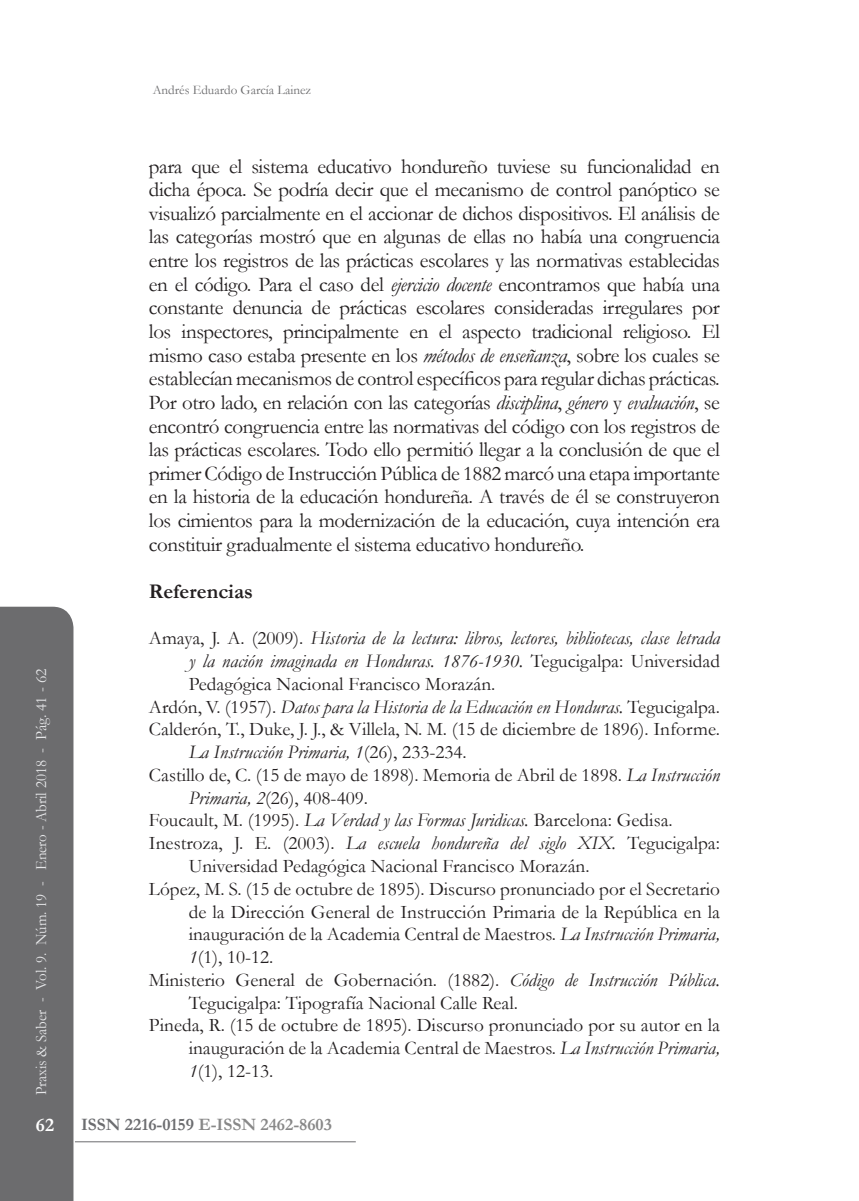
<style>
.page{position:relative;width:859px;height:1201px;background:#fff}
.page>*{position:absolute;margin:0;border:0;box-sizing:border-box;transform-origin:0 0}
.t1{font:21px/23.6px "Garamond";letter-spacing:-.02em;color:#231f20;text-align:justify}
.t2{font:700 21px "Garamond";color:#231f20}
.t3{font:19.25px "Garamond";color:#231f20}
.t4{font:italic 19.25px "Garamond";color:#231f20}
.t5{font:700 19.25px "Garamond";color:#fff}
.t6{font:700 17.5px "Garamond";color:#888}
.t7{font:15.75px "Garamond";color:#e6e7e9;scale:.95 1}
.t8{font:13.12px "Garamond";color:#6c6c6e}
.s1{font-style:italic}
.s2{font-style:normal}
.s3{color:#6c6d70}
</style>
<div class="page">
<div style="left:0;top:606px;width:73px;height:594px;background:#6c6c6e"></div>
<hr style="left:75px;top:1141px;width:280px;height:1px;background:#6c6c6e">
<p class="t7" style="left:30px;top:1095px;width:451px;rotate:-90deg">Praxis &amp; Saber - Vol. 9. Núm. 19 - Enero - Abril 2018 - Pág. 41 - 62</p>
<p class="t8" style="left:153px;top:81px;width:160px">Andrés Eduardo García Lainez</p>
<p class="t1" style="left:149px;top:154px;width:572px">para que el sistema educativo hondureño tuviese su funcionalidad en dicha época. Se podría decir que el mecanismo de control panóptico se visualizó parcialmente en el accionar de dichos dispositivos. El análisis de las categorías mostró que en algunas de ellas no había una congruencia entre los registros de las prácticas escolares y las normativas establecidas en el código. Para el caso del <span class="s1">ejercicio docente</span> encontramos que había una constante denuncia de prácticas escolares consideradas irregulares por los inspectores, principalmente en el aspecto tradicional religioso. El mismo caso estaba presente en los <span class="s1">métodos de enseñanza</span>, sobre los cuales se establecían mecanismos de control específicos para regular dichas prácticas.<br>Por otro lado, en relación con las categorías <span class="s1">disciplina</span>, <span class="s1">género</span> y <span class="s1">evaluación</span>, se encontró congruencia entre las normativas del código con los registros de las prácticas escolares. Todo ello permitió llegar a la conclusión de que el primer Código de Instrucción Pública de 1882 marcó una etapa importante en la historia de la educación hondureña. A través de él se construyeron los cimientos para la modernización de la educación, cuya intención era constituir gradualmente el sistema educativo hondureño.</p>
<p class="t2" style="left:149px;top:577px;width:105px">Referencias</p>
<p class="t4" style="left:149px;top:625px;width:572px"><span class="s2">Amaya, J. A. (2009).</span> Historia de la lectura: libros, lectores, bibliotecas, clase letrada</p>
<p class="t4" style="left:189px;top:648px;width:532px">y la nación imaginada en Honduras. 1876-1930. <span class="s2">Tegucigalpa: Universidad</span></p>
<p class="t3" style="left:189px;top:671px;width:308px">Pedagógica Nacional Francisco Morazán.</p>
<p class="t4" style="left:149px;top:693px;width:572px"><span class="s2">Ardón, V. (1957).</span> Datos para la Historia de la Educación en Honduras. <span class="s2">Tegucigalpa.</span></p>
<p class="t3" style="left:149px;top:716px;width:572px">Calderón, T., Duke, J. J., &amp; Villela, N. M. (15 de diciembre de 1896). Informe.</p>
<p class="t4" style="left:189px;top:739px;width:279px">La Instrucción Primaria, 1<span class="s2">(26), 233-234.</span></p>
<p class="t3" style="left:149px;top:762px;width:572px">Castillo de, C. (15 de mayo de 1898). Memoria de Abril de 1898. <span class="s1">La Instrucción</span></p>
<p class="t3" style="left:189px;top:784px;width:181px"><span class="s1">Primaria, 2</span>(26), 408-409.</p>
<p class="t3" style="left:149px;top:807px;width:525px">Foucault, M. (1995). <span class="s1">La Verdad y las Formas Juridicas.</span> Barcelona: Gedisa.</p>
<p class="t3" style="left:149px;top:830px;width:572px">Inestroza, J. E. (2003). <span class="s1">La escuela hondureña del siglo XIX.</span> Tegucigalpa:</p>
<p class="t3" style="left:189px;top:853px;width:402px">Universidad Pedagógica Nacional Francisco Morazán.</p>
<p class="t3" style="left:149px;top:875px;width:572px">López, M. S. (15 de octubre de 1895). Discurso pronunciado por el Secretario</p>
<p class="t3" style="left:189px;top:898px;width:532px">de la Dirección General de Instrucción Primaria de la República en la</p>
<p class="t3" style="left:189px;top:921px;width:532px">inauguración de la Academia Central de Maestros. <span class="s1">La Instrucción Primaria,</span></p>
<p class="t3" style="left:189px;top:944px;width:86px"><span class="s1">1</span>(1), 10-12.</p>
<p class="t3" style="left:149px;top:966px;width:572px">Ministerio General de Gobernación. (1882). <span class="s1">Código de Instrucción Pública.</span></p>
<p class="t3" style="left:189px;top:989px;width:331px">Tegucigalpa: Tipografía Nacional Calle Real.</p>
<p class="t3" style="left:149px;top:1012px;width:572px">Pineda, R. (15 de octubre de 1895). Discurso pronunciado por su autor en la</p>
<p class="t3" style="left:189px;top:1035px;width:532px">inauguración de la Academia Central de Maestros. <span class="s1">La Instrucción Primaria,</span></p>
<p class="t3" style="left:189px;top:1057px;width:86px"><span class="s1">1</span>(1), 12-13.</p>
<p class="t5" style="left:36px;top:1112px;width:20px">62</p>
<p class="t6" style="left:81px;top:1112px;width:252px"><span class="s3">ISSN 2216-0159</span> E-ISSN 2462-8603</p>
</div>
